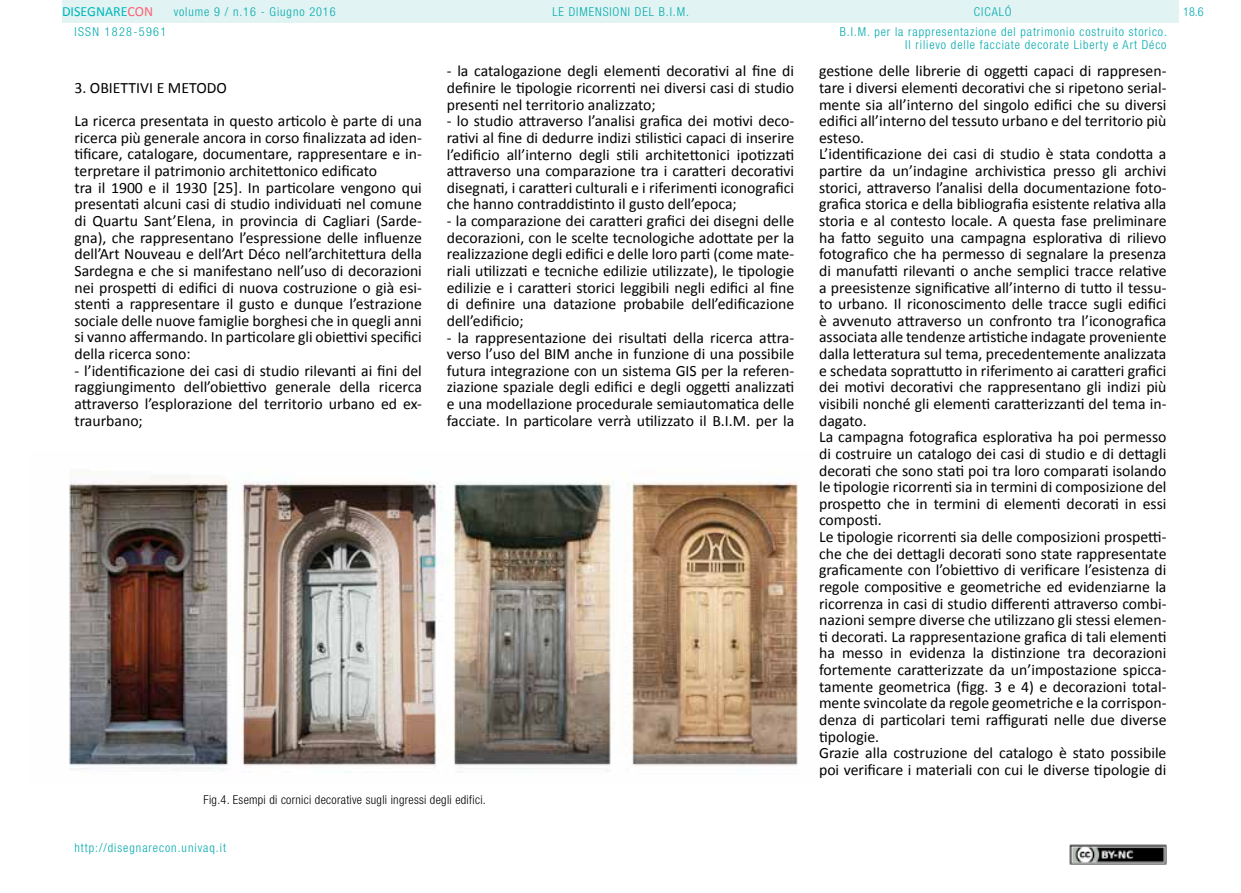
<style>
.page{position:relative;width:1241px;height:893px;background:#fff}
.page>*{position:absolute;margin:0;border:0;box-sizing:border-box;transform-origin:0 0}
.t1{font:15.75px/16.6px "Calibri";color:#000;text-align:justify}
.t2{font:14px "Calibri";color:#00b7bb}
.t3{font:300 condensed 12.25px/19.4px "Helvetica Neue LT Std";letter-spacing:.075em;color:#00aaad}
.t4{font:300 condensed 12.25px "Helvetica Neue LT Std";letter-spacing:.025em;color:#000}
.t5{font:300 condensed 12.25px "Helvetica Neue LT Std";letter-spacing:.11em;color:#00aaad}
.s1{color:#fb6275}
</style>
<div class="page">
<div style="left:62px;top:0;width:1116px;height:23px;background:#e2f3f3"></div>
<img style="left:1069px;top:845px;width:97px;height:19px">
<img style="left:69px;top:478px;width:729px;height:295px">
<p class="t2" style="left:62px;top:3px;width:93px">DISEGNARE<span class="s1">CON</span></p>
<p class="t3" style="left:839px;top:2px;width:328px;text-indent:134px">CICALÓ<br>B.I.M. per la rappresentazione del patrimonio costruito storico.</p>
<p class="t3" style="left:905px;top:35px;width:263px">Il rilievo delle facciate decorate Liberty e Art Déco</p>
<p class="t3" style="left:174px;top:2px;width:163px">volume 9 / n.16 - Giugno 2016</p>
<p class="t3" style="left:552px;top:2px;width:138px">LE DIMENSIONI DEL B.I.M.</p>
<p class="t3" style="left:1182px;top:2px;width:22px">18.6</p>
<p class="t5" style="left:74px;top:24px;width:93px">ISSN 1828-5961</p>
<p class="t1" style="left:74px;top:71px;width:349px;line-height:33.2px">3. OBIETTIVI E METODO<br>La ricerca presentata in questo articolo è parte di una</p>
<p class="t1" style="left:74px;top:129px;width:349px;text-align:left">ricerca più generale ancora in corso finalizzata ad iden&shy;tificare, catalogare, documentare, rappresentare e in&shy;terpretare il patrimonio architettonico edificato<br>tra il 1900 e il 1930 [25]. In particolare vengono qui presentati alcuni casi di studio individuati nel comune di Quartu Sant’Elena, in provincia di Cagliari (Sarde&shy;gna), che rappresentano l’espressione delle influenze dell’Art Nouveau e dell’Art Déco nell’architettura della Sardegna e che si manifestano nell’uso di decorazioni nei prospetti di edifici di nuova costruzione o già esi&shy;stenti a rappresentare il gusto e dunque l’estrazione sociale delle nuove famiglie borghesi che in quegli anni si vanno affermando. In particolare gli obiettivi specifici della ricerca sono:</p>
<p class="t1" style="left:74px;top:362px;width:349px">- l’identificazione dei casi di studio rilevanti ai fini del raggiungimento dell’obiettivo generale della ricerca attraverso l’esplorazione del territorio urbano ed ex&shy;traurbano;</p>
<p class="t1" style="left:446px;top:63px;width:349px">- la catalogazione degli elementi decorativi al fine di definire le tipologie ricorrenti nei diversi casi di studio presenti nel territorio analizzato;</p>
<p class="t1" style="left:446px;top:113px;width:349px">- lo studio attraverso l’analisi grafica dei motivi deco&shy;rativi al fine di dedurre indizi stilistici capaci di inserire l’edificio all’interno degli stili architettonici ipotizzati attraverso una comparazione tra i caratteri decorativi disegnati, i caratteri culturali e i riferimenti iconografici che hanno contraddistinto il gusto dell’epoca;</p>
<p class="t1" style="left:446px;top:213px;width:349px">- la comparazione dei caratteri grafici dei disegni delle decorazioni, con le scelte tecnologiche adottate per la realizzazione degli edifici e delle loro parti (come mate&shy;riali utilizzati e tecniche edilizie utilizzate), le tipologie edilizie e i caratteri storici leggibili negli edifici al fine di definire una datazione probabile dell’edificazione dell’edificio;</p>
<p class="t1" style="left:446px;top:329px;width:349px">- la rappresentazione dei risultati della ricerca attra&shy;verso l’uso del BIM anche in funzione di una possibile futura integrazione con un sistema GIS per la referen&shy;ziazione spaziale degli edifici e degli oggetti analizzati e una modellazione procedurale semiautomatica delle facciate. In particolare verrà utilizzato il B.I.M. per la</p>
<p class="t4" style="left:203px;top:792px;width:284px">Fig.4. Esempi di cornici decorative sugli ingressi degli edifici.</p>
<p class="t3" style="left:74px;top:838px;width:153px">http://disegnarecon.univaq.it</p>
<p class="t1" style="left:819px;top:63px;width:349px;text-align:left">gestione delle librerie di oggetti capaci di rappresen&shy;tare i diversi elementi decorativi che si ripetono serial&shy;mente sia all’interno del singolo edifici che su diversi edifici all’interno del tessuto urbano e del territorio più esteso.<br>L’identificazione dei casi di studio è stata condotta a partire da un’indagine archivistica presso gli archivi storici, attraverso l’analisi della documentazione foto&shy;grafica storica e della bibliografia esistente relativa alla storia e al contesto locale. A questa fase preliminare ha fatto seguito una campagna esplorativa di rilievo fotografico che ha permesso di segnalare la presenza di manufatti rilevanti o anche semplici tracce relative a preesistenze significative all’interno di tutto il tessu&shy;to urbano. Il riconoscimento delle tracce sugli edifici è avvenuto attraverso un confronto tra l’iconografica associata alle tendenze artistiche indagate proveniente dalla letteratura sul tema, precedentemente analizzata e schedata soprattutto in riferimento ai caratteri grafici dei motivi decorativi che rappresentano gli indizi più visibili nonché gli elementi caratterizzanti del tema in&shy;dagato.<br>La campagna fotografica esplorativa ha poi permesso di costruire un catalogo dei casi di studio e di dettagli decorati che sono stati poi tra loro comparati isolando le tipologie ricorrenti sia in termini di composizione del prospetto che in termini di elementi decorati in essi composti.<br>Le tipologie ricorrenti sia delle composizioni prospetti&shy;che che dei dettagli decorati sono state rappresentate graficamente con l’obiettivo di verificare l’esistenza di regole compositive e geometriche ed evidenziarne la ricorrenza in casi di studio differenti attraverso combi&shy;nazioni sempre diverse che utilizzano gli stessi elemen&shy;ti decorati. La rappresentazione grafica di tali elementi ha messo in evidenza la distinzione tra decorazioni fortemente caratterizzate da un’impostazione spicca&shy;tamente geometrica (figg. 3 e 4) e decorazioni total&shy;mente svincolate da regole geometriche e la corrispon&shy;denza di particolari temi raffigurati nelle due diverse tipologie.<br>Grazie alla costruzione del catalogo è stato possibile poi verificare i materiali con cui le diverse tipologie di</p>
</div>
